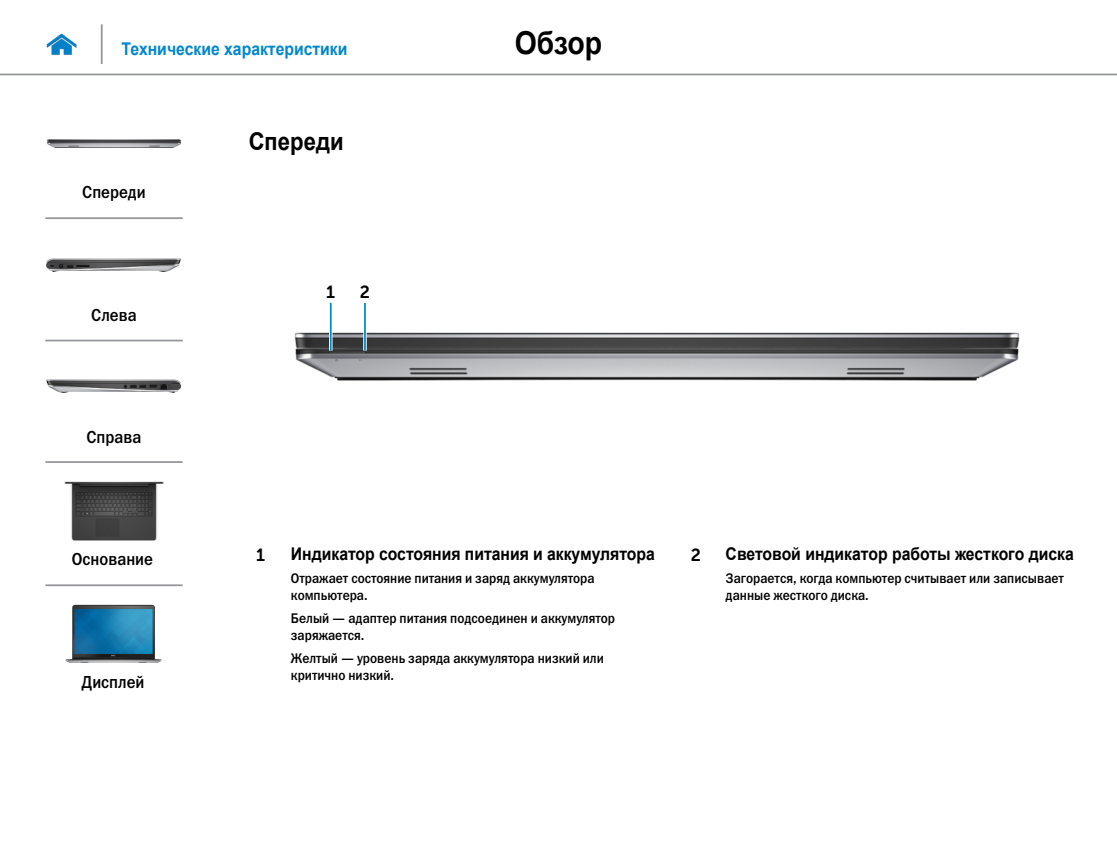
<style>
.page{position:relative;width:1117px;height:844px;background:#fff}
.page>*{position:absolute;margin:0;border:0;box-sizing:border-box;transform-origin:0 0}
.t1{font:700 31.5px "Arial";letter-spacing:-.005em;color:#000;scale:.9 1}
.Head2{font:700 24.5px "Arial";color:#000;scale:.9 1}
.Callout_Head{font:700 17.5px "Arial";color:#000;scale:.9 1}
.t2{font:17.5px "Franklin Gothic Medium C";color:#000;scale:.9 1}
.Hyperlink{font:700 17.5px "Arial";color:#0087cc;scale:.9 1}
.Callout_Head-2{font:17.5px "Museo Sans For Dell 700";color:#000}
.Callout-L{font:17.5px "Museo Sans For Dell 700";color:#000}
.Callout_description{font:14px/17.5px "Franklin Gothic Medium C";color:#000;scale:.9 1}
</style>
<div class="page">
<hr style="left:0;top:74px;width:1116px;height:1px;background:#939598">
<img style="left:46px;top:33px;width:31px;height:23px">
<img style="left:294px;top:332px;width:726px;height:49px">
<hr style="left:329px;top:303px;width:3px;height:47px;background:#fff">
<hr style="left:330px;top:303px;width:1px;height:47px;background:#0087cc">
<hr style="left:363px;top:303px;width:3px;height:47px;background:#fff">
<hr style="left:364px;top:303px;width:2px;height:47px;background:#0087cc">
<hr style="left:101px;top:24px;width:2px;height:40px;background:#939598">
<img style="left:47px;top:139px;width:134px;height:9px">
<img style="left:46px;top:258px;width:135px;height:14px">
<img style="left:46px;top:379px;width:135px;height:14px">
<img style="left:64px;top:481px;width:100px;height:59px">
<img style="left:65px;top:604px;width:97px;height:58px">
<hr style="left:45px;top:217px;width:138px;height:2px;background:#939598">
<hr style="left:45px;top:339px;width:138px;height:2px;background:#939598">
<hr style="left:45px;top:461px;width:138px;height:2px;background:#939598">
<hr style="left:45px;top:584px;width:138px;height:2px;background:#939598">
<p class="Hyperlink" style="left:122px;top:37px;width:252px">Технические характеристики</p>
<h1 class="t1" style="left:514px;top:22px;width:98px">Обзор</h1>
<p class="t2" style="left:82px;top:182px;width:72px">Спереди</p>
<p class="t2" style="left:91px;top:305px;width:52px">Слева</p>
<p class="Head2" style="left:249px;top:125px;width:107px">Спереди</p>
<p class="Callout-L" style="left:326px;top:282px;width:10px">1</p>
<p class="Callout-L" style="left:359px;top:282px;width:12px">2</p>
<p class="t2" style="left:86px;top:427px;width:63px">Справа</p>
<p class="t2" style="left:72px;top:549px;width:92px">Основание</p>
<p class="t2" style="left:82px;top:672px;width:71px">Дисплей</p>
<p class="Callout_Head-2" style="left:256px;top:544px;width:10px">1</p>
<p class="Callout_Head" style="left:291px;top:542px;width:406px">Индикатор состояния питания и аккумулятора</p>
<p class="Callout_description" style="left:291px;top:569px;width:339px">Отражает состояние питания и заряд аккумулятора компьютера.</p>
<p class="Callout_description" style="left:291px;top:609px;width:361px">Белый — адаптер питания подсоединен и аккумулятор заряжается.</p>
<p class="Callout_description" style="left:291px;top:649px;width:349px">Желтый — уровень заряда аккумулятора низкий или критично низкий.</p>
<p class="Callout_Head-2" style="left:690px;top:544px;width:12px">2</p>
<p class="Callout_Head" style="left:725px;top:542px;width:388px">Световой индикатор работы жесткого диска</p>
<p class="Callout_description" style="left:725px;top:569px;width:377px">Загорается, когда компьютер считывает или записывает данные жесткого диска.</p>
</div>
